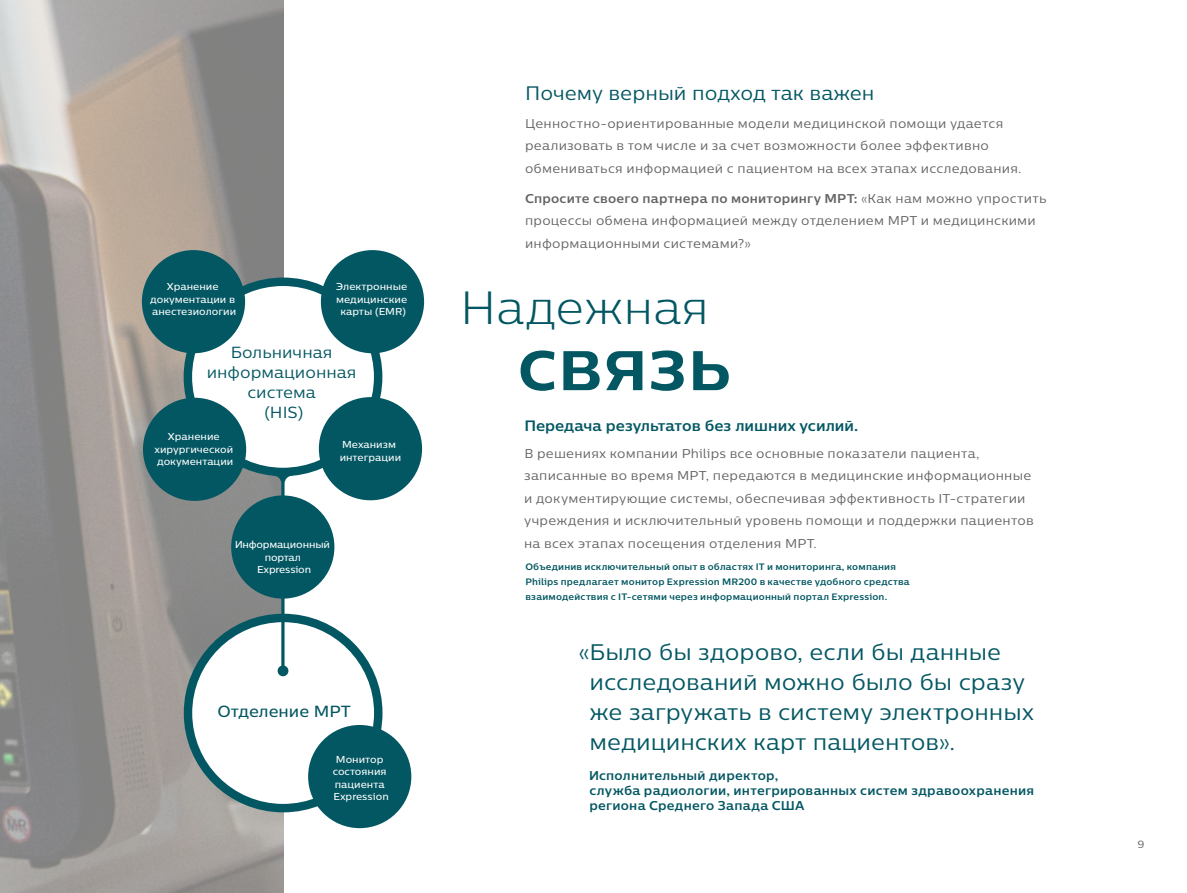
<style>
.page{position:relative;width:1187px;height:893px;background:#fff}
.page>*{position:absolute;margin:0;border:0;box-sizing:border-box;transform-origin:0 0}
.t1{font:700 75px "Centrale Sans Pro";color:#035762}
.t2{font:300 46.5px "Centrale Sans Pro";color:#035762}
.t3{font:22.5px/30px "Centrale Sans Pro";color:#035762}
.t4{font:19.5px "Centrale Sans Pro";color:#035762}
.t5{font:16.05px/20.1px "Centrale Sans Pro";color:#035762;text-align:center}
.t6{font:500 16.05px "Centrale Sans Pro";color:#035762}
.t7{font:700 15px "Centrale Sans Pro";color:#035762}
.t8{font:12.75px/22.5px "Centrale Sans Pro";letter-spacing:.015em;color:#636366}
.t9{font:700 12.75px/15px "Centrale Sans Pro";letter-spacing:.02em;color:#035762}
.t10{font:10.5px "Centrale Sans Pro";color:#636366}
.t11{font:500 10.05px/12.5px "Centrale Sans Pro";color:#fff;text-align:center}
.t12{font:700 9.3px/15px "Centrale Sans Pro";letter-spacing:.02em;color:#035762}
.s1{font-weight:700}
</style>
<div class="page">
<svg style="left:0;top:0;width:285px;height:893px;background:#9d9995"></svg>
<div style="left:188px;top:282px;width:190px;height:190px;background:#fff;border-radius:50%"></div>
<div style="left:184px;top:278px;width:198px;height:198px;border:8px solid #035762;border-radius:50%"></div>
<div style="left:188px;top:618px;width:190px;height:190px;background:#fff;border-radius:50%"></div>
<div style="left:184px;top:614px;width:198px;height:198px;border:8px solid #035762;border-radius:50%"></div>
<div style="left:145px;top:253px;width:97px;height:97px;background:#035762;border-radius:50%"></div>
<div style="left:142px;top:250px;width:103px;height:103px;border:7px solid #035762;border-radius:50%"></div>
<svg style="left:273px;top:469px;width:20px;height:207px"></svg>
<div style="left:311px;top:728px;width:97px;height:97px;background:#035762;border-radius:50%"></div>
<div style="left:308px;top:725px;width:103px;height:103px;border:7px solid #035762;border-radius:50%"></div>
<div style="left:234px;top:499px;width:97px;height:96px;background:#035762;border-radius:50%"></div>
<div style="left:231px;top:495px;width:103px;height:104px;border:7px solid #035762;border-radius:50%"></div>
<div style="left:324px;top:253px;width:97px;height:97px;background:#035762;border-radius:50%"></div>
<div style="left:321px;top:250px;width:103px;height:103px;border:7px solid #035762;border-radius:50%"></div>
<div style="left:322px;top:400px;width:97px;height:97px;background:#035762;border-radius:50%"></div>
<div style="left:319px;top:397px;width:103px;height:103px;border:7px solid #035762;border-radius:50%"></div>
<div style="left:146px;top:401px;width:97px;height:97px;background:#035762;border-radius:50%"></div>
<div style="left:143px;top:398px;width:103px;height:103px;border:7px solid #035762;border-radius:50%"></div>
<p class="t11" style="left:150px;top:280px;width:88px">Хранение документации в анестезиологии</p>
<p class="t11" style="left:336px;top:280px;width:72px">Электронные медицинские карты (EMR)</p>
<p class="t5" style="left:207px;top:342px;width:151px">Больничная информационная система<br>(HIS)</p>
<p class="t11" style="left:154px;top:430px;width:80px">Хранение хирургической документации</p>
<p class="t11" style="left:339px;top:438px;width:63px;text-align:left">Механизм интеграции</p>
<p class="t11" style="left:235px;top:539px;width:96px">Информационный портал<br>Expression</p>
<p class="t6" style="left:217px;top:701px;width:135px">Отделение МРТ</p>
<p class="t11" style="left:333px;top:753px;width:58px">Монитор состояния пациента<br>Expression</p>
<h3 class="t4" style="left:525px;top:81px;width:351px">Почему верный подход так важен</h3>
<p class="t8" style="left:525px;top:112px;width:498px">Ценностно-ориентированные модели медицинской помощи удается реализовать в том числе и за счет возможности более эффективно обмениваться информацией с пациентом на всех этапах исследования.</p>
<p class="t8" style="left:525px;top:187px;width:523px"><span class="s1">Спросите своего партнера по мониторингу МРТ:</span> «Как нам можно упростить процессы обмена информацией между отделением МРТ и медицинскими информационными системами?»</p>
<h2 class="t2" style="left:460px;top:279px;width:250px">Надежная</h2>
<h1 class="t1" style="left:517px;top:315px;width:215px">связь</h1>
<p class="t7" style="left:524px;top:416px;width:335px">Передача результатов без лишних усилий.</p>
<p class="t8" style="left:524px;top:442px;width:511px">В решениях компании Philips все основные показатели пациента, записанные во время МРТ, передаются в медицинские информационные и документирующие системы, обеспечивая эффективность IT-стратегии учреждения и исключительный уровень помощи и поддержки пациентов на всех этапах посещения отделения МРТ.</p>
<p class="t12" style="left:525px;top:559px;width:386px">Объединив исключительный опыт в областях IT и мониторинга, компания<br>Philips предлагает монитор Expression MR200 в качестве удобного средства взаимодействия с IT-сетями через информационный портал Expression.</p>
<h3 class="t3" style="left:589px;top:637px;width:446px;text-indent:-11px">«Было бы здорово, если бы данные исследований можно было бы сразу же загружать в систему электронных медицинских карт пациентов».</h3>
<p class="t9" style="left:589px;top:768px;width:446px">Исполнительный директор,<br>служба радиологии, интегрированных систем здравоохранения региона Среднего Запада США</p>
<p class="t10" style="left:1137px;top:838px;width:9px">9</p>
</div>
